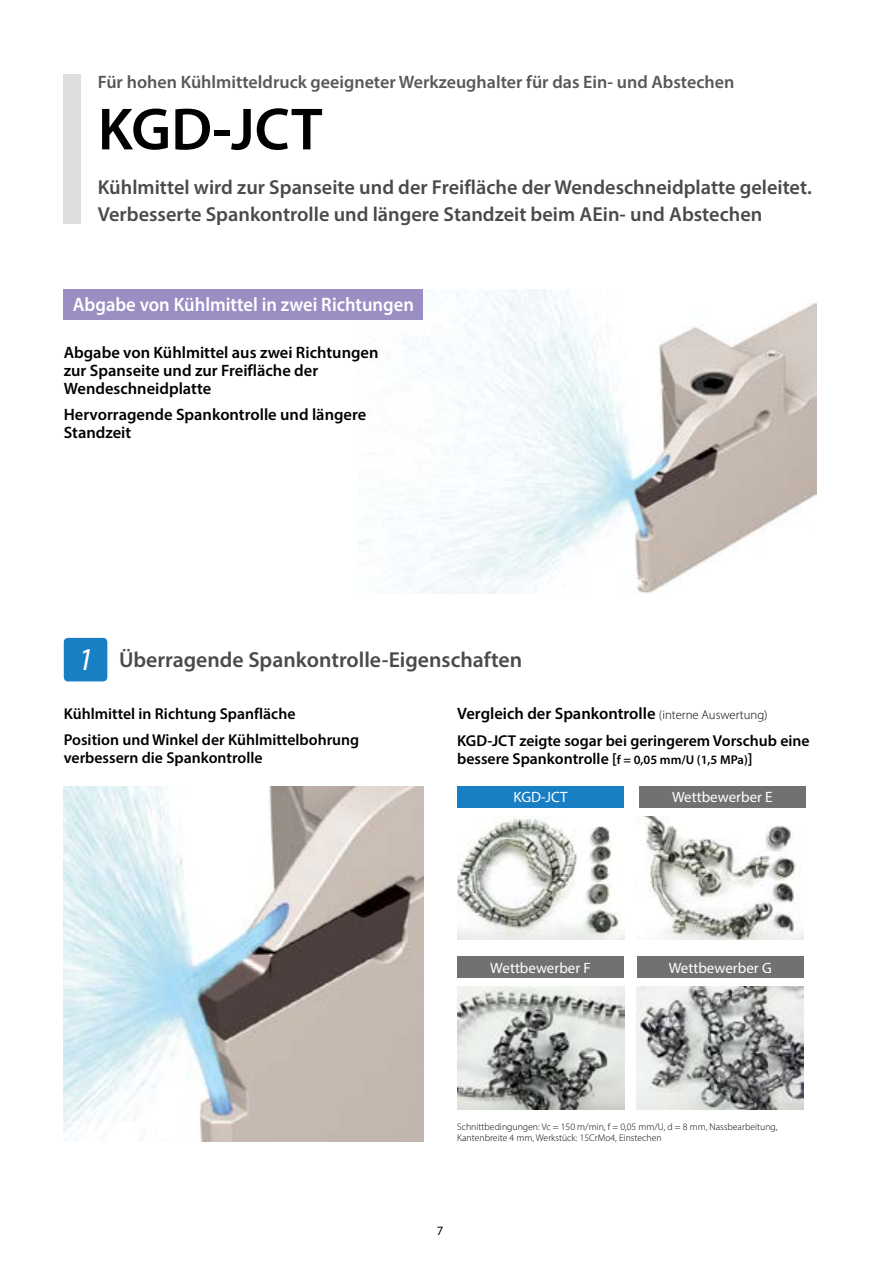
<style>
.page{position:relative;width:893px;height:1263px;background:#fff}
.page>*{position:absolute;margin:0;border:0;box-sizing:border-box;transform-origin:0 0}
.t1{font:600 60px "Myriad Pro";color:#000}
.t2{font:italic 31.95px "Myriad Pro";color:#fff}
.t3{font:600 21.75px "Myriad Pro";color:#4d4949}
.t4{font:600 20.25px/27px "Myriad Pro";color:#4d4949}
.t5{font:600 19.5px "Myriad Pro";color:#fff;scale:.95 1}
.t6{font:600 18px "Myriad Pro";color:#5a5757}
.t7{font:600 16.5px/18px "Myriad Pro";color:#000}
.t8{font:600 15.75px/18px "Myriad Pro";color:#000}
.t9{font:15px "Myriad Pro";color:#fff}
.t10{font:12.75px "Myriad Pro";color:#000}
.t11{font:300 9.75px/11.2px "Myriad Pro";color:#000}
.s1{font-weight:300;font-size:12.75px}
.s2{font-size:12.75px}
</style>
<div class="page">
<div style="left:64px;top:74px;width:17px;height:150px;background:#dcdddd"></div>
<div style="left:64px;top:638px;width:43px;height:43px;background:#197fc4;border-radius:4px"></div>
<div style="left:457px;top:787px;width:167px;height:21px;background:#197fc4"></div>
<div style="left:639px;top:787px;width:167px;height:21px;background:#727171"></div>
<div style="left:457px;top:957px;width:167px;height:21px;background:#727171"></div>
<div style="left:637px;top:957px;width:167px;height:21px;background:#727171"></div>
<img style="left:457px;top:817px;width:167px;height:122px">
<img style="left:638px;top:816px;width:166px;height:123px">
<img style="left:457px;top:986px;width:167px;height:124px">
<img style="left:637px;top:986px;width:167px;height:124px">
<img style="left:359px;top:289px;width:457px;height:304px">
<img style="left:64px;top:787px;width:359px;height:355px">
<div style="left:64px;top:289px;width:359px;height:31px;background:#9a8ec3"></div>
<p class="t6" style="left:98px;top:70px;width:638px">Für hohen Kühlmitteldruck geeigneter Werkzeughalter für das Ein- und Abstechen</p>
<h1 class="t1" style="left:98px;top:91px;width:226px">KGD-JCT</h1>
<p class="t4" style="left:98px;top:174px;width:715px">Kühlmittel wird zur Spanseite und der Freifläche der Wendeschneidplatte geleitet.<br>Verbesserte Spankontrolle und längere Standzeit beim AEin- und Abstechen</p>
<p class="t5" style="left:73px;top:292px;width:360px">Abgabe von Kühlmittel in zwei Richtungen</p>
<p class="t7" style="left:64px;top:343px;width:316px">Abgabe von Kühlmittel aus zwei Richtungen zur Spanseite und zur Freifläche der<br>Wendeschneidplatte</p>
<p class="t7" style="left:64px;top:405px;width:304px">Hervorragende Spankontrolle und längere<br>Standzeit</p>
<h3 class="t3" style="left:119px;top:646px;width:405px">Überragende Spankontrolle-Eigenschaften</h3>
<p class="t8" style="left:64px;top:700px;width:297px;line-height:26.5px">Kühlmittel in Richtung Spanfläche<br>Position und Winkel der Kühlmittelbohrung</p>
<p class="t8" style="left:64px;top:749px;width:200px">verbessern die Spankontrolle</p>
<h2 class="t2" style="left:78px;top:640px;width:17px">1</h2>
<p class="t7" style="left:457px;top:704px;width:312px">Vergleich der Spankontrolle <span class="s1">(interne Auswertung)</span></p>
<p class="t8" style="left:457px;top:731px;width:354px">KGD-JCT zeigte sogar bei geringerem Vorschub eine bessere Spankontrolle [<span class="s2">f = 0,05 mm/U (1,5 MPa)</span>]</p>
<p class="t9" style="left:513px;top:788px;width:56px">KGD-JCT</p>
<p class="t9" style="left:672px;top:788px;width:102px">Wettbewerber E</p>
<p class="t9" style="left:490px;top:958px;width:102px">Wettbewerber F</p>
<p class="t9" style="left:669px;top:958px;width:104px">Wettbewerber G</p>
<p class="t11" style="left:457px;top:1121px;width:322px">Schnittbedingungen: Vc = 150 m/min, f = 0,05 mm/U, d = 8 mm, Nassbearbeitung,<br>Kantenbreite 4 mm, Werkstück: 15CrMo4, Einstechen</p>
<p class="t10" style="left:437px;top:1223px;width:8px">7</p>
</div>
